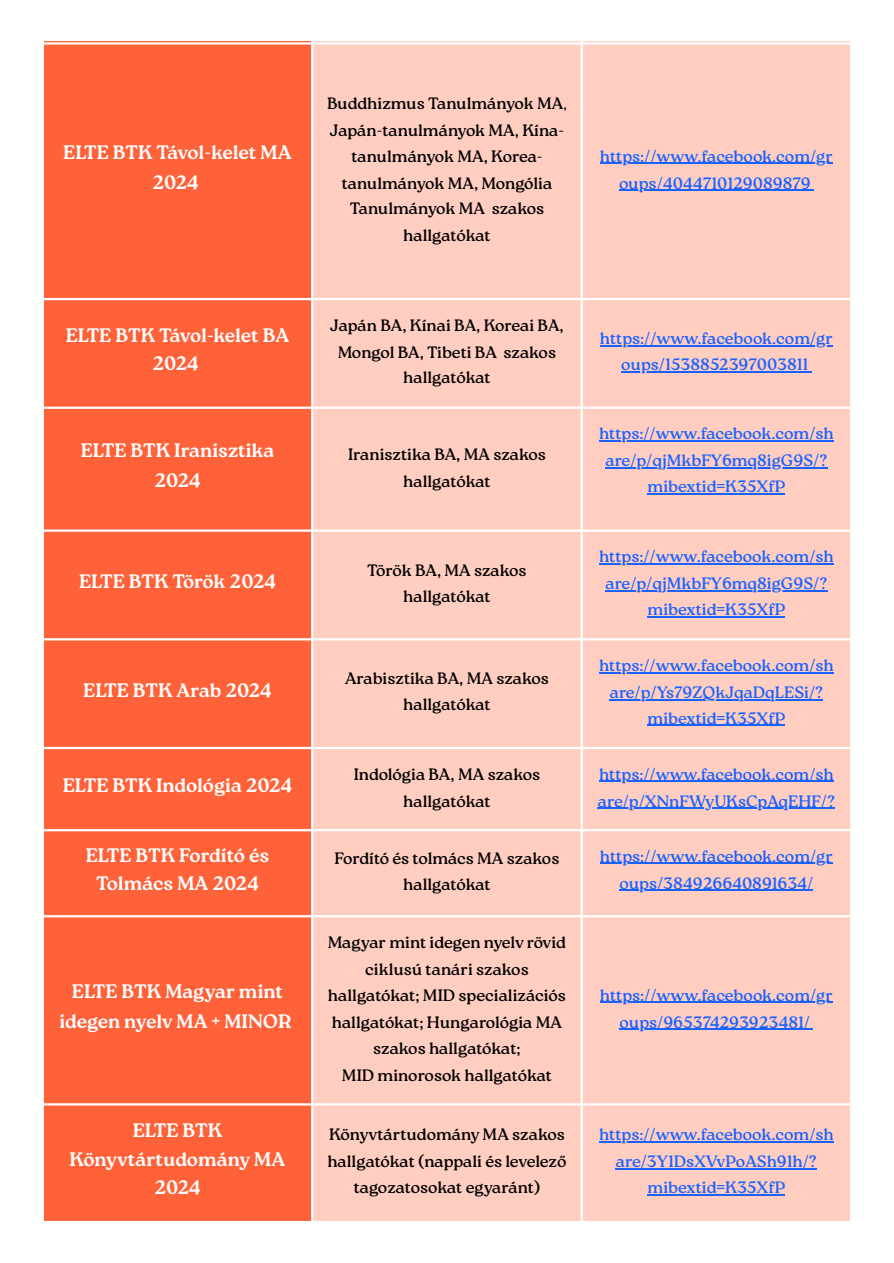
<style>
.page{position:relative;width:894px;height:1263px;background:#fff}
.page>*{position:absolute;margin:0;border:0;box-sizing:border-box;transform-origin:0 0}
.t1{font:700 19.5px/29.2px "Roca Two";color:#fff;text-align:center}
.t2{font:16.5px/26.5px "Roca Two";color:#000;text-align:center}
.t3{font:16.5px/26.4px "Roca Two";color:#1a62ff;text-align:center}
.s1{font-size:13.5px}
</style>
<div class="page">
<div style="left:44px;top:45px;width:267px;height:1176px;background:#ff6138"></div>
<div style="left:313px;top:45px;width:536px;height:1176px;background:#ffcec1"></div>
<hr style="left:599px;top:163px;width:233px;height:1px;background:#1a62ff">
<hr style="left:619px;top:190px;width:194px;height:1px;background:#1a62ff">
<hr style="left:599px;top:345px;width:233px;height:1px;background:#1a62ff">
<hr style="left:621px;top:371px;width:190px;height:1px;background:#1a62ff">
<hr style="left:599px;top:440px;width:234px;height:1px;background:#1a62ff">
<hr style="left:605px;top:467px;width:222px;height:1px;background:#1a62ff">
<hr style="left:647px;top:493px;width:138px;height:1px;background:#1a62ff">
<hr style="left:599px;top:563px;width:234px;height:1px;background:#1a62ff">
<hr style="left:605px;top:590px;width:222px;height:1px;background:#1a62ff">
<hr style="left:647px;top:616px;width:138px;height:1px;background:#1a62ff">
<hr style="left:599px;top:672px;width:234px;height:1px;background:#1a62ff">
<hr style="left:609px;top:699px;width:214px;height:1px;background:#1a62ff">
<hr style="left:647px;top:725px;width:138px;height:1px;background:#1a62ff">
<hr style="left:599px;top:781px;width:234px;height:1px;background:#1a62ff">
<hr style="left:597px;top:808px;width:237px;height:1px;background:#1a62ff">
<hr style="left:599px;top:863px;width:233px;height:1px;background:#1a62ff">
<hr style="left:619px;top:890px;width:194px;height:1px;background:#1a62ff">
<hr style="left:599px;top:1002px;width:233px;height:1px;background:#1a62ff">
<hr style="left:619px;top:1029px;width:194px;height:1px;background:#1a62ff">
<hr style="left:599px;top:1141px;width:234px;height:2px;background:#1a62ff">
<hr style="left:615px;top:1168px;width:201px;height:2px;background:#1a62ff">
<hr style="left:647px;top:1194px;width:138px;height:1px;background:#1a62ff">
<hr style="left:580px;top:42px;width:2px;height:1180px;background:#fff">
<hr style="left:42px;top:298px;width:810px;height:2px;background:#fff">
<hr style="left:42px;top:407px;width:810px;height:2px;background:#fff">
<hr style="left:42px;top:529px;width:810px;height:3px;background:#fff">
<hr style="left:42px;top:638px;width:810px;height:2px;background:#fff">
<hr style="left:42px;top:747px;width:810px;height:2px;background:#fff">
<hr style="left:42px;top:829px;width:810px;height:2px;background:#fff">
<hr style="left:42px;top:915px;width:810px;height:2px;background:#fff">
<hr style="left:42px;top:1103px;width:810px;height:2px;background:#fff">
<p class="t1" style="left:63px;top:138px;width:230px">ELTE BTK Távol-kelet MA<br>2024</p>
<h1 class="t2" style="left:327px;top:90px;width:241px">Buddhizmus Tanulmányok MA<span class="s1">,<br></span>Japán-tanulmányok MA, Kína&shy;tanulmányok MA, Korea&shy;tanulmányok MA, Mongólia<br>Tanulmányok MA szakos hallgatókat</h1>
<p class="t1" style="left:66px;top:321px;width:225px;line-height:28.2px">ELTE BTK Távol-kelet BA<br>2024</p>
<p class="t2" style="left:330px;top:312px;width:235px">Japán BA, Kínai BA, Koreai BA,<br>Mongol BA, Tibeti BA szakos hallgatókat</p>
<p class="t1" style="left:81px;top:436px;width:195px">ELTE BTK Iranisztika<br>2024</p>
<p class="t2" style="left:348px;top:440px;width:199px;line-height:27px">Iranisztika BA, MA szakos hallgatókat</p>
<p class="t1" style="left:79px;top:567px;width:198px">ELTE BTK Török 2024</p>
<p class="t2" style="left:367px;top:557px;width:161px;line-height:25.8px">Török BA, MA szakos hallgatókat</p>
<p class="t1" style="left:83px;top:675px;width:190px">ELTE BTK Arab 2024</p>
<p class="t2" style="left:345px;top:666px;width:205px;line-height:25.8px">Arabisztika BA, MA szakos hallgatókat</p>
<p class="t3" style="left:599px;top:142px;width:234px;line-height:27px">https://www.facebook.com/gr oups/4044710129089879</p>
<p class="t3" style="left:599px;top:325px;width:234px;line-height:25.8px">https://www.facebook.com/gr oups/1538852397003811</p>
<p class="t3" style="left:599px;top:420px;width:236px">https://www.facebook.com/sh are/p/qjMkbFY6mq8igG9S/? mibextid=K35XfP</p>
<p class="t3" style="left:599px;top:543px;width:236px">https://www.facebook.com/sh are/p/qjMkbFY6mq8igG9S/? mibextid=K35XfP</p>
<p class="t3" style="left:599px;top:652px;width:236px">https://www.facebook.com/sh are/p/Ys79ZQkJqaDqLESi/? mibextid=K35XfP</p>
<p class="t1" style="left:63px;top:770px;width:231px">ELTE BTK Indológia 2024</p>
<p class="t2" style="left:353px;top:760px;width:188px;line-height:27px">Indológia BA, MA szakos hallgatókat</p>
<p class="t3" style="left:597px;top:760px;width:239px;line-height:27px;text-align:left">https://www.facebook.com/sh are/p/XNnFWyUKsCpAqEHF/?</p>
<p class="t1" style="left:86px;top:841px;width:185px;line-height:28.2px">ELTE BTK Fordító és<br>Tolmács MA 2024</p>
<p class="t2" style="left:334px;top:845px;width:226px;line-height:25.8px">Fordító és tolmács MA szakos hallgatókat</p>
<p class="t3" style="left:599px;top:842px;width:234px;line-height:27px">https://www.facebook.com/gr oups/384926640891634/</p>
<p class="t1" style="left:59px;top:977px;width:234px">ELTE BTK Magyar mint idegen nyelv MA + MINOR</p>
<p class="t2" style="left:328px;top:929px;width:240px">Magyar mint idegen nyelv rövid ciklusú tanári szakos hallgatókat; MID specializációs hallgatókat; Hungarológia MA szakos hallgatókat;<br>MID minorosok hallgatókat</p>
<p class="t3" style="left:599px;top:981px;width:234px;line-height:27px">https://www.facebook.com/gr oups/965374293923481/</p>
<p class="t1" style="left:69px;top:1116px;width:217px;line-height:28.7px">ELTE BTK<br>Könyvtártudomány MA<br>2024</p>
<p class="t2" style="left:327px;top:1121px;width:240px">Könyvtártudomány MA szakos hallgatókat (nappali és levelező tagozatosokat egyaránt)</p>
<p class="t3" style="left:599px;top:1121px;width:236px">https://www.facebook.com/sh are/3Y1DsXVvPoASh91h/? mibextid=K35XfP</p>
</div>
